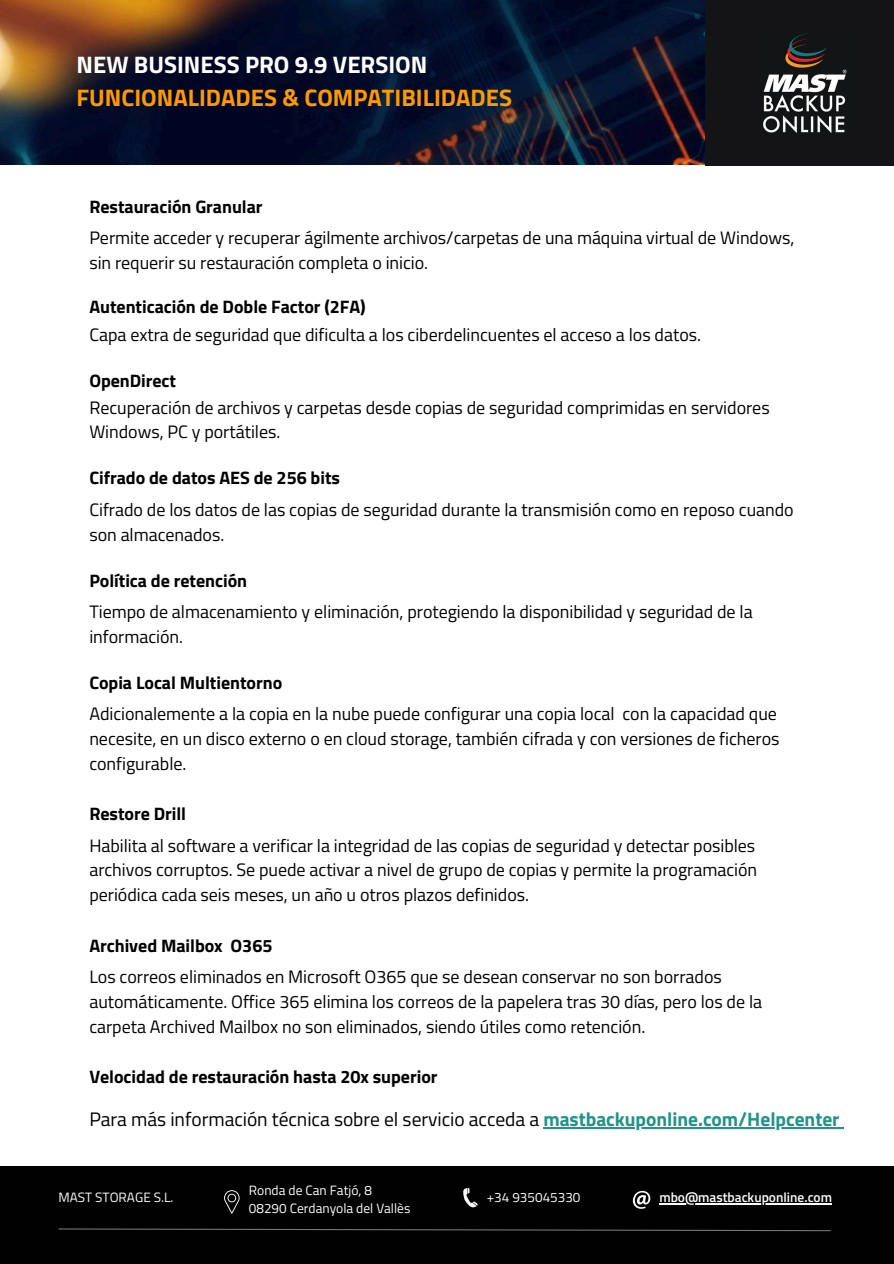
<style>
.page{position:relative;width:894px;height:1264px;background:#fff}
.page>*{position:absolute;margin:0;border:0;box-sizing:border-box;transform-origin:0 0}
.t1{font:700 23.85px/32.7px "Titillium Web";color:#f90}
.t2{font:19.5px "Titillium Web";letter-spacing:-.005em;color:#000}
.t3{font:18px/24.8px "Titillium Web";letter-spacing:-.005em;color:#000}
.t4{font:700 18px "Titillium Web";letter-spacing:-.005em;color:#000}
.t5{font:13.5px "Titillium Web";color:#fcfcfc}
.t6{font:600 13.5px "Titillium Web";color:#fcfcfc}
.s1{color:#fff}
.s2{font-weight:700;color:#229389}
</style>
<div class="page">
<div style="left:0;top:1166px;width:893px;height:97px;background:#020101"></div>
<svg style="left:58px;top:1228px;width:773px;height:3px"></svg>
<svg style="left:463px;top:1188px;width:14px;height:19px"></svg>
<svg style="left:632px;top:1190px;width:18px;height:18px"></svg>
<hr style="left:659px;top:1203px;width:172px;height:1px;background:#fcfcfc">
<svg style="left:224px;top:1190px;width:15px;height:23px"></svg>
<hr style="left:543px;top:1127px;width:296px;height:1px;background:#229389">
<img style="left:0;top:0;width:705px;height:165px">
<div style="left:705px;top:0;width:188px;height:165px;background:#141416"></div>
<h3 class="t1" style="left:77px;top:48px;width:437px"><span class="s1">NEW BUSINESS PRO 9.9 VERSION<br></span>FUNCIONALIDADES &amp; COMPATIBILIDADES</h3>
<h2 class="t4" style="left:89px;top:192px;width:175px">Restauración Granular</h2>
<h3 class="t3" style="left:89px;top:225px;width:706px">Permite acceder y recuperar ágilmente archivos/carpetas de una máquina virtual de Windows, sin requerir su restauración completa o inicio.</h3>
<h2 class="t4" style="left:89px;top:293px;width:278px">Autenticación de Doble Factor (2FA)</h2>
<h3 class="t3" style="left:89px;top:321px;width:613px">Capa extra de seguridad que dificulta a los ciberdelincuentes el acceso a los datos.</h3>
<h2 class="t4" style="left:89px;top:366px;width:88px">OpenDirect</h2>
<h3 class="t3" style="left:89px;top:394px;width:681px">Recuperación de archivos y carpetas desde copias de seguridad comprimidas en servidores<br>Windows, PC y portátiles.</h3>
<h2 class="t4" style="left:89px;top:464px;width:252px">Cifrado de datos AES de 256 bits</h2>
<h3 class="t3" style="left:89px;top:497px;width:705px">Cifrado de los datos de las copias de seguridad durante la transmisión como en reposo cuando son almacenados.</h3>
<h2 class="t4" style="left:89px;top:566px;width:159px">Política de retención</h2>
<h3 class="t3" style="left:89px;top:599px;width:664px">Tiempo de almacenamiento y eliminación, protegiendo la disponibilidad y seguridad de la información.</h3>
<h2 class="t4" style="left:89px;top:668px;width:194px">Copia Local Multientorno</h2>
<h3 class="t3" style="left:89px;top:701px;width:691px">Adicionalemente a la copia en la nube puede configurar una copia local con la capacidad que necesite, en un disco externo o en cloud storage, también cifrada y con versiones de ficheros configurable.</h3>
<h4 class="t4" style="left:89px;top:800px;width:98px">Restore Drill</h4>
<p class="t3" style="left:89px;top:832px;width:669px;text-align:justify">Habilita al software a verificar la integridad de las copias de seguridad y detectar posibles archivos corruptos. Se puede activar a nivel de grupo de copias y permite la programación periódica cada seis meses, un año u otros plazos definidos.</p>
<p class="t4" style="left:89px;top:931px;width:184px">Archived Mailbox O365</p>
<p class="t3" style="left:89px;top:964px;width:674px">Los correos eliminados en Microsoft O365 que se desean conservar no son borrados automáticamente. Office 365 elimina los correos de la papelera tras 30 días, pero los de la carpeta Archived Mailbox no son eliminados, siendo útiles como retención.</p>
<p class="t4" style="left:89px;top:1062px;width:349px">Velocidad de restauración hasta 20x superior</p>
<h2 class="t2" style="left:89px;top:1103px;width:751px">Para más información técnica sobre el servicio acceda a <span class="s2">mastbackuponline.com/Helpcenter</span></h2>
<p class="t5" style="left:249px;top:1179px;width:125px">Ronda de Can Fatjó, 8</p>
<h2 class="t5" style="left:249px;top:1197px;width:163px">08290 Cerdanyola del Vallès</h2>
<h1 class="t5" style="left:58px;top:1186px;width:116px">MAST STORAGE S.L.</h1>
<p class="t5" style="left:486px;top:1186px;width:95px">+34 935045330</p>
<p class="t6" style="left:659px;top:1186px;width:174px">mbo@mastbackuponline.com</p>
</div>
